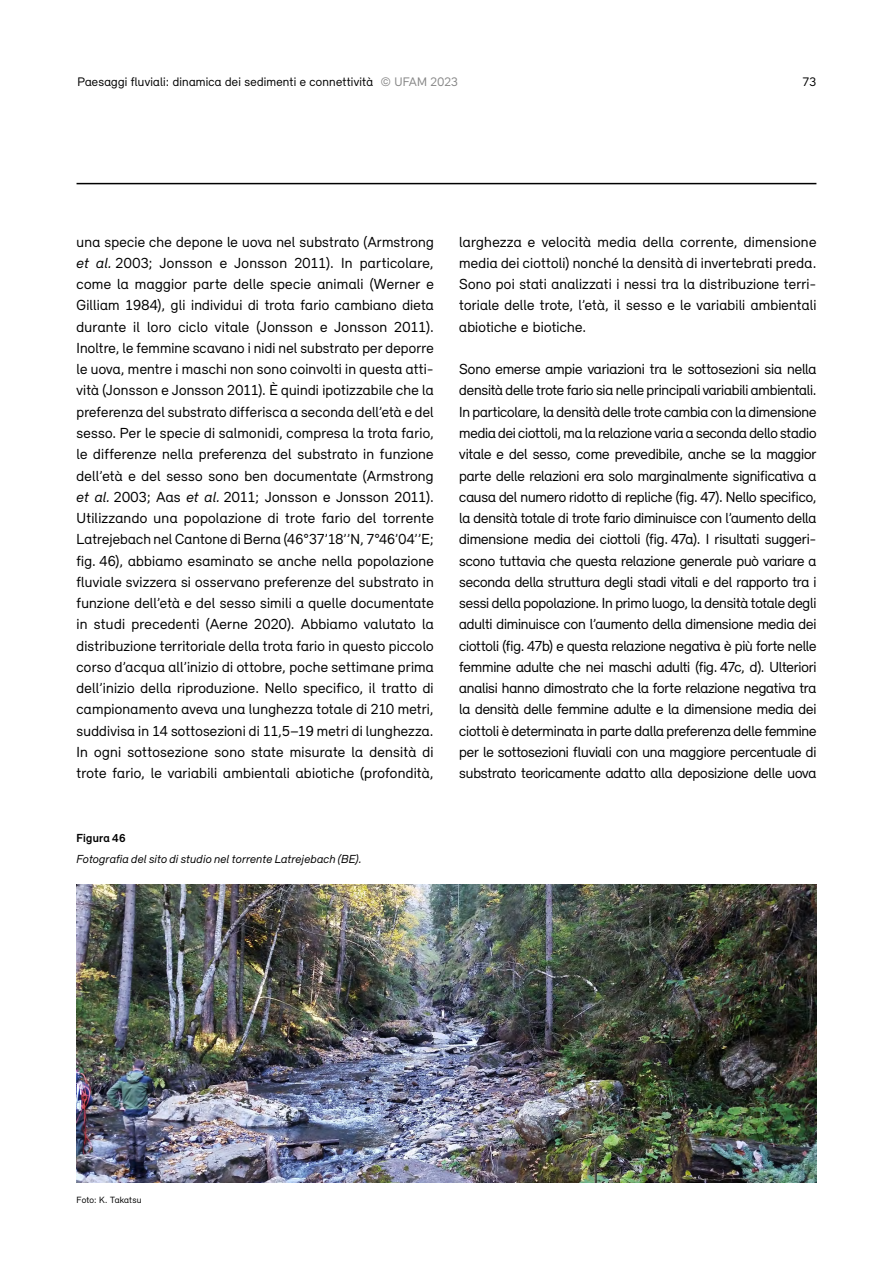
<style>
.page{position:relative;width:893px;height:1263px;background:#fff}
.page>*{position:absolute;margin:0;border:0;box-sizing:border-box;transform-origin:0 0}
._07_Grundtext{font:15px/21.3px "Relevant";letter-spacing:.01em;color:#000;text-align:justify}
.t1{font:12.75px "Relevant";letter-spacing:.015em;color:#000}
._08_Legende_Titel{font:italic 12px "Relevant";letter-spacing:.015em;color:#000}
._08_Legende_Titel-2{font:700 12px "Relevant";letter-spacing:.02em;color:#000}
._08_Quelle{font:9.3px "Relevant";letter-spacing:.015em;color:#000}
.s1{color:#878787}
.s2{font-style:italic}
</style>
<div class="page">
<hr style="left:77px;top:183px;width:739px;height:1px;background:#000">
<img style="left:77px;top:884px;width:739px;height:298px">
<p class="t1" style="left:77px;top:74px;width:382px">Paesaggi fluviali: dinamica dei sedimenti e connettività <span class="s1">© UFAM 2023</span></p>
<p class="t1" style="left:802px;top:74px;width:15px">73</p>
<p class="_07_Grundtext" style="left:77px;top:231px;width:359px">una specie che depone le uova nel substrato (Armstrong <span class="s2">et al.</span> 2003; Jonsson e Jonsson 2011). In particolare, come la maggior parte delle specie animali (Werner e Gilliam 1984), gli individui di trota fario cambiano dieta durante il loro ciclo vitale (Jonsson e Jonsson 2011).<br>Inoltre, le femmine scavano i nidi nel substrato per deporre le uova, mentre i maschi non sono coinvolti in questa atti&shy;vità (Jonsson e Jonsson 2011). È quindi ipotizzabile che la preferenza del substrato differisca a seconda dell’età e del sesso. Per le specie di salmonidi, compresa la trota fario, le differenze nella preferenza del substrato in funzione dell’età e del sesso sono ben documentate (Armstrong <span class="s2">et al.</span> 2003; Aas <span class="s2">et al.</span> 2011; Jonsson e Jonsson 2011).<br>Utilizzando una popolazione di trote fario del torrente Latrejebach nel Cantone di Berna (46°37’18’’N, 7°46’04’’E; fig. 46), abbiamo esaminato se anche nella popolazione fluviale svizzera si osservano preferenze del substrato in funzione dell’età e del sesso simili a quelle documentate in studi precedenti (Aerne 2020). Abbiamo valutato la distribuzione territoriale della trota fario in questo piccolo corso d’acqua all’inizio di ottobre, poche settimane prima dell’inizio della riproduzione. Nello specifico, il tratto di campionamento aveva una lunghezza totale di 210 metri, suddivisa in 14 sottosezioni di 11,5–19 metri di lunghezza.<br>In ogni sottosezione sono state misurate la densità di trote fario, le variabili ambientali abiotiche (profondità,</p>
<p class="_07_Grundtext" style="left:459px;top:231px;width:359px">larghezza e velocità media della corrente, dimensione media dei ciottoli) nonché la densità di invertebrati preda.<br>Sono poi stati analizzati i nessi tra la distribuzione terri&shy;toriale delle trote, l’età, il sesso e le variabili ambientali abiotiche e biotiche.</p>
<p class="_07_Grundtext" style="left:459px;top:358px;width:359px">Sono emerse ampie variazioni tra le sottosezioni sia nella densità delle trote fario sia nelle principali variabili ambientali.<br>In particolare, la densità delle trote cambia con la dimensione media dei ciottoli, ma la relazione varia a seconda dello stadio vitale e del sesso, come prevedibile, anche se la maggior parte delle relazioni era solo marginalmente significativa a causa del numero ridotto di repliche (fig. 47). Nello specifico, la densità totale di trote fario diminuisce con l’aumento della dimensione media dei ciottoli (fig. 47a). I risultati suggeri&shy;scono tuttavia che questa relazione generale può variare a seconda della struttura degli stadi vitali e del rapporto tra i sessi della popolazione. In primo luogo, la densità totale degli adulti diminuisce con l’aumento della dimensione media dei ciottoli (fig. 47b) e questa relazione negativa è più forte nelle femmine adulte che nei maschi adulti (fig. 47c, d). Ulteriori analisi hanno dimostrato che la forte relazione negativa tra la densità delle femmine adulte e la dimensione media dei ciottoli è determinata in parte dalla preferenza delle femmine per le sottosezioni fluviali con una maggiore percentuale di substrato teoricamente adatto alla deposizione delle uova</p>
<p class="_08_Legende_Titel-2" style="left:77px;top:831px;width:50px">Figura 46</p>
<p class="_08_Legende_Titel" style="left:77px;top:851px;width:287px">Fotografia del sito di studio nel torrente Latrejebach (BE).</p>
<p class="_08_Quelle" style="left:77px;top:1195px;width:67px">Foto: K. Takatsu</p>
</div>
